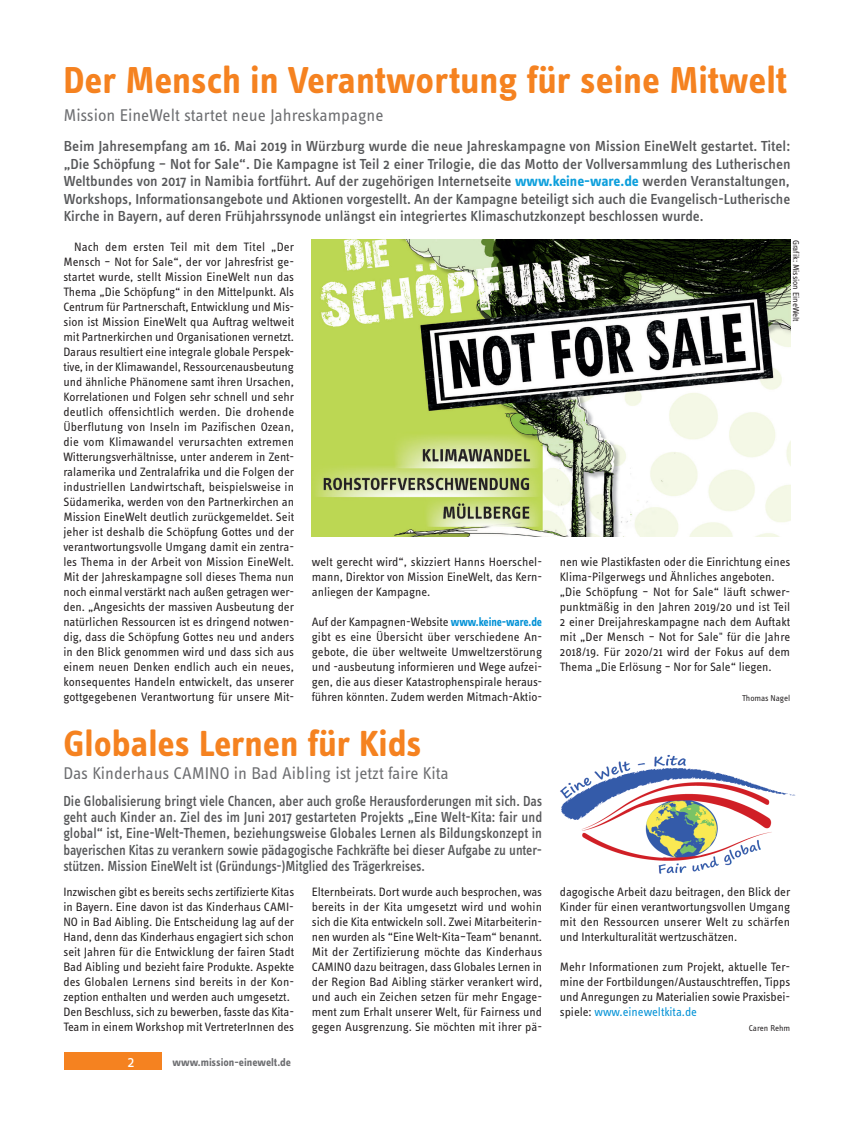
<style>
.page{position:relative;width:854px;height:1138px;background:#fff}
.page>*{position:absolute;margin:0;border:0;box-sizing:border-box;transform-origin:0 0}
.t1{font:700 38.75px "Info OT Text";color:#f58220}
.t2{font:700 37.5px "Info OT Text";color:#f58220}
.t3{font:17.5px "Info OT Text";color:#6c6d70}
.t4{font:16.25px "Info OT Text";color:#fff}
.t5{font:500 15px/17.5px "Info OT Text";letter-spacing:-.005em;color:#57585a;text-align:justify}
.t6{font:500 15px/16.2px "Info OT Text";letter-spacing:-.005em;color:#57585a;text-align:justify;scale:.91 1}
.t7{font:12.5px/15px "Info OT Text";letter-spacing:-.005em;color:#231f20;text-align:justify}
.t8{font:700 11.25px "Info OT Text";color:#6c6d70}
.t9{font:8.75px "Info OT Text";letter-spacing:-.005em;color:#231f20}
.s1{font-weight:700;color:#0d9fdc}
.s2{font-weight:700;color:#0091d6}
.s3{color:#0091d6}
</style>
<div class="page">
<div style="left:64px;top:1052px;width:97px;height:18px;background:#f58220"></div>
<img style="left:560px;top:755px;width:236px;height:119px">
<img style="left:312px;top:240px;width:478px;height:296px">
<h1 class="t1" style="left:63px;top:56px;width:725px">Der Mensch in Verantwortung für seine Mitwelt</h1>
<h3 class="t3" style="left:63px;top:104px;width:322px">Mission EineWelt startet neue Jahreskampagne</h3>
<p class="t5" style="left:64px;top:137px;width:728px">Beim Jahresempfang am 16. Mai 2019 in Würzburg wurde die neue Jahreskampagne von Mission EineWelt gestartet. Titel: „Die Schöpfung – Not for Sale“. Die Kampagne ist Teil 2 einer Trilogie, die das Motto der Vollversammlung des Lutherischen Weltbundes von 2017 in Namibia fortführt. Auf der zugehörigen Internetseite <span class="s1">www.keine-ware.de</span> werden Veranstaltungen, Workshops, Informationsangebote und Aktionen vorgestellt. An der Kampagne beteiligt sich auch die Evangelisch-Lutherische Kirche in Bayern, auf deren Frühjahrssynode unlängst ein integriertes Klimaschutzkonzept beschlossen wurde.</p>
<p class="t9" style="left:801px;top:240px;width:83px;rotate:90deg">Grafik: Mission EineWelt</p>
<p class="t7" style="left:63px;top:239px;width:232px;text-indent:11px">Nach dem ersten Teil mit dem Titel „Der Mensch – Not for Sale“, der vor Jahresfrist ge&shy;startet wurde, stellt Mission EineWelt nun das Thema „Die Schöpfung“ in den Mittelpunkt. Als Centrum für Partnerschaft, Entwicklung und Mis&shy;sion ist Mission EineWelt qua Auftrag weltweit mit Partnerkirchen und Organisationen vernetzt.<br>Daraus resultiert eine integrale globale Perspek&shy;tive, in der Klimawandel, Ressourcenausbeutung und ähnliche Phänomene samt ihren Ursachen, Korrelationen und Folgen sehr schnell und sehr deutlich offensichtlich werden. Die drohende Überflutung von Inseln im Pazifischen Ozean, die vom Klimawandel verursachten extremen Witterungsverhältnisse, unter anderem in Zent&shy;ralamerika und Zentralafrika und die Folgen der industriellen Landwirtschaft, beispielsweise in Südamerika, werden von den Partnerkirchen an Mission EineWelt deutlich zurückgemeldet. Seit jeher ist deshalb die Schöpfung Gottes und der verantwortungsvolle Umgang damit ein zentra&shy;les Thema in der Arbeit von Mission EineWelt.<br>Mit der Jahreskampagne soll dieses Thema nun noch einmal verstärkt nach außen getragen wer&shy;den. „Angesichts der massiven Ausbeutung der natürlichen Ressourcen ist es dringend notwen&shy;dig, dass die Schöpfung Gottes neu und anders in den Blick genommen wird und dass sich aus einem neuen Denken endlich auch ein neues, konsequentes Handeln entwickelt, das unserer gottgegebenen Verantwortung für unsere Mit-</p>
<p class="t7" style="left:312px;top:554px;width:232px">welt gerecht wird“, skizziert Hanns Hoerschel&shy;mann, Direktor von Mission EineWelt, das Kern&shy;anliegen der Kampagne.</p>
<p class="t7" style="left:312px;top:614px;width:232px">Auf der Kampagnen-Website <span class="s2">www.keine-ware.de </span>gibt es eine Übersicht über verschiedene An&shy;gebote, die über weltweite Umweltzerstörung und -ausbeutung informieren und Wege aufzei&shy;gen, die aus dieser Katastrophenspirale heraus&shy;führen könnten. Zudem werden Mitmach-Aktio-</p>
<h2 class="t2" style="left:63px;top:720px;width:360px">Globales Lernen für Kids</h2>
<h3 class="t3" style="left:63px;top:762px;width:387px">Das Kinderhaus CAMINO in Bad Aibling ist jetzt faire Kita</h3>
<p class="t6" style="left:63px;top:792px;width:528px">Die Globalisierung bringt viele Chancen, aber auch große Herausforderungen mit sich. Das geht auch Kinder an. Ziel des im Juni 2017 gestarteten Projekts „Eine Welt-Kita: fair und global“ ist, Eine-Welt-Themen, beziehungsweise Globales Lernen als Bildungskonzept in bayerischen Kitas zu verankern sowie pädagogische Fachkräfte bei dieser Aufgabe zu unter&shy;stützen. Mission EineWelt ist (Gründungs-)Mitglied des Trägerkreises.</p>
<p class="t7" style="left:63px;top:884px;width:232px;text-align:left">Inzwischen gibt es bereits sechs zertifizierte Kitas in Bayern. Eine davon ist das Kinderhaus CAMI-NO in Bad Aibling. Die Entscheidung lag auf der Hand, denn das Kinderhaus engagiert sich schon seit Jahren für die Entwicklung der fairen Stadt Bad Aibling und bezieht faire Produkte. Aspekte des Globalen Lernens sind bereits in der Kon&shy;zeption enthalten und werden auch umgesetzt.<br>Den Beschluss, sich zu bewerben, fasste das Kita-Team in einem Workshop mit VertreterInnen des</p>
<p class="t7" style="left:560px;top:554px;width:232px;text-align:left">nen wie Plastikfasten oder die Einrichtung eines Klima-Pilgerwegs und Ähnliches angeboten. „Die Schöpfung – Not for Sale“ läuft schwer&shy;punktmäßig in den Jahren 2019/20 und ist Teil 2 einer Dreijahreskampagne nach dem Auftakt mit „Der Mensch – Not for Sale" für die Jahre 2018/19. Für 2020/21 wird der Fokus auf dem Thema „Die Erlösung – Nor for Sale“ liegen.</p>
<p class="t9" style="left:742px;top:692px;width:50px">Thomas Nagel</p>
<p class="t7" style="left:312px;top:884px;width:232px">Elternbeirats. Dort wurde auch besprochen, was bereits in der Kita umgesetzt wird und wohin sich die Kita entwickeln soll. Zwei Mitarbeiterin&shy;nen wurden als “Eine Welt-Kita–Team“ benannt.<br>Mit der Zertifizierung möchte das Kinderhaus CAMINO dazu beitragen, dass Globales Lernen in der Region Bad Aibling stärker verankert wird, und auch ein Zeichen setzen für mehr Engage&shy;ment zum Erhalt unserer Welt, für Fairness und gegen Ausgrenzung. Sie möchten mit ihrer pä-</p>
<p class="t7" style="left:560px;top:884px;width:232px">dagogische Arbeit dazu beitragen, den Blick der Kinder für einen verantwortungsvollen Umgang mit den Ressourcen unserer Welt zu schärfen und Interkulturalität wertzuschätzen.</p>
<p class="t7" style="left:560px;top:959px;width:232px">Mehr Informationen zum Projekt, aktuelle Ter&shy;mine der Fortbildungen/Austauschtreffen, Tipps und Anregungen zu Materialien sowie Praxisbei&shy;spiele: <span class="s3">www.eineweltkita.de</span></p>
<p class="t9" style="left:749px;top:1022px;width:43px">Caren Rehm</p>
<h3 class="t4" style="left:128px;top:1051px;width:9px">2</h3>
<p class="t8" style="left:173px;top:1055px;width:120px">www.mission-einewelt.de</p>
</div>
